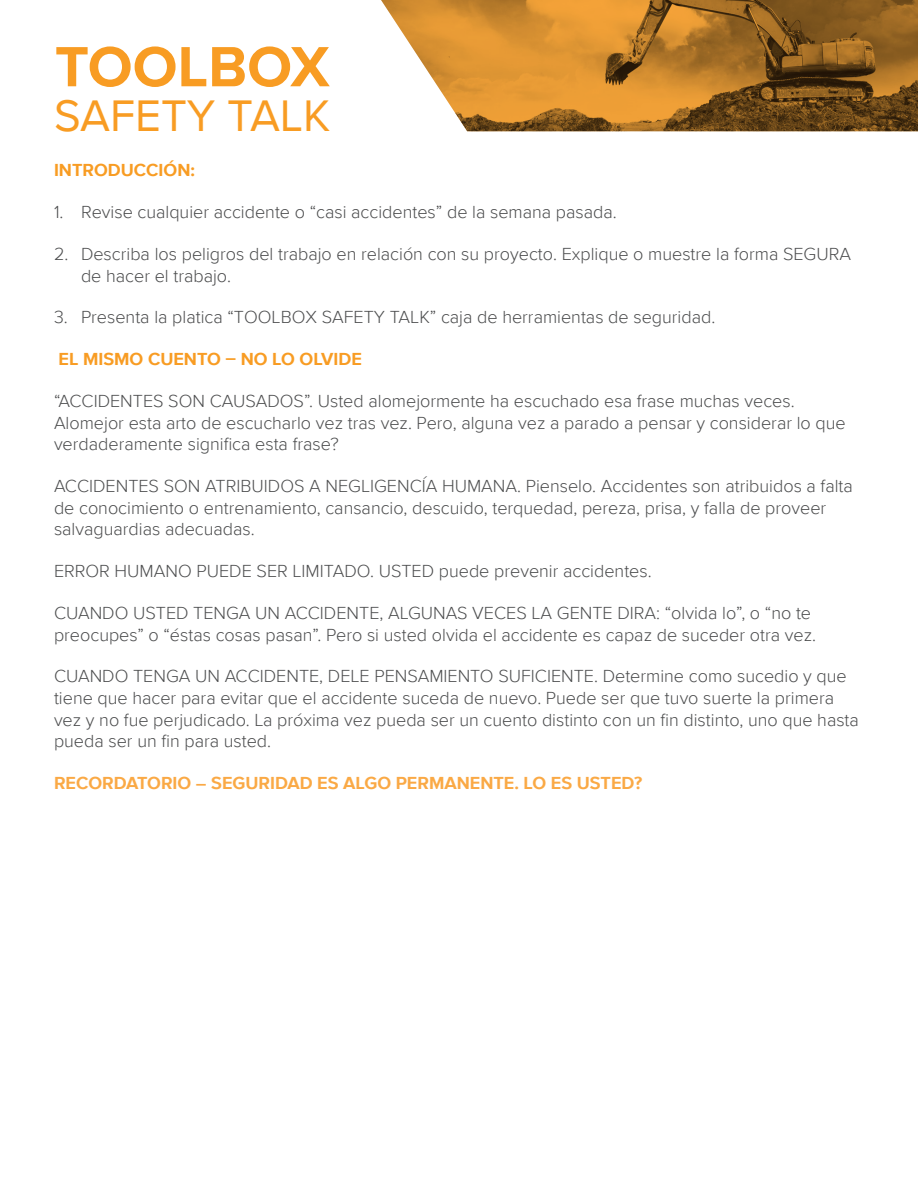
<style>
.page{position:relative;width:918px;height:1188px;background:#fff}
.page>*{position:absolute;margin:0;border:0;box-sizing:border-box;transform-origin:0 0}
.t1{font:700 58.8px "Proxima Nova";color:#f89c23}
.t2{font:45.45px "Proxima Nova";color:#f89c23}
.Body{font:300 18px/21.6px "Proxima Nova";color:#4b4c4d}
.Body-2{font:700 18px "Proxima Nova";color:#faa945}
.Body-3{font:700 18px "Proxima Nova";color:#f89c23}
</style>
<div class="page">
<svg style="left:381px;top:0;width:537px;height:131px;background:#b27e38"></svg>
<h1 class="t1" style="left:55px;top:23px;width:276px">TOOLBOX</h1>
<h2 class="t2" style="left:54px;top:82px;width:278px">SAFETY TALK</h2>
<p class="Body-3" style="left:54px;top:157px;width:142px">INTRODUCCIÓN:</p>
<p class="Body" style="left:54px;top:200px;width:564px">1. Revise cualquier accidente o “casi accidentes” de la semana pasada.</p>
<p class="Body" style="left:81px;top:242px;width:772px;text-indent:-27px">2. Describa los peligros del trabajo en relación con su proyecto. Explique o muestre la forma SEGURA de hacer el trabajo.</p>
<p class="Body" style="left:54px;top:306px;width:663px">3. Presenta la platica “TOOLBOX SAFETY TALK” caja de herramientas de seguridad.</p>
<p class="Body-3" style="left:59px;top:346px;width:305px">EL MISMO CUENTO – NO LO OLVIDE</p>
<p class="Body" style="left:54px;top:389px;width:793px">“ACCIDENTES SON CAUSADOS”. Usted alomejormente ha escuchado esa frase muchas veces.<br>Alomejor esta arto de escucharlo vez tras vez. Pero, alguna vez a parado a pensar y considerar lo que verdaderamente significa esta frase?</p>
<p class="Body" style="left:54px;top:475px;width:800px">ACCIDENTES SON ATRIBUIDOS A NEGLIGENCÍA HUMANA. Pienselo. Accidentes son atribuidos a falta de conocimiento o entrenamiento, cansancio, descuido, terquedad, pereza, prisa, y falla de proveer salvaguardias adecuadas.</p>
<p class="Body" style="left:54px;top:560px;width:599px">ERROR HUMANO PUEDE SER LIMITADO. USTED puede prevenir accidentes.</p>
<p class="Body" style="left:54px;top:601px;width:764px">CUANDO USTED TENGA UN ACCIDENTE, ALGUNAS VECES LA GENTE DIRA: “olvida lo”, o “no te preocupes” o “éstas cosas pasan”. Pero si usted olvida el accidente es capaz de suceder otra vez.</p>
<p class="Body" style="left:54px;top:665px;width:806px">CUANDO TENGA UN ACCIDENTE, DELE PENSAMIENTO SUFICIENTE. Determine como sucedio y que tiene que hacer para evitar que el accidente suceda de nuevo. Puede ser que tuvo suerte la primera vez y no fue perjudicado. La próxima vez pueda ser un cuento distinto con un fin distinto, uno que hasta pueda ser un fin para usted.</p>
<p class="Body-2" style="left:54px;top:770px;width:590px">RECORDATORIO – SEGURIDAD ES ALGO PERMANENTE. LO ES USTED?</p>
</div>
